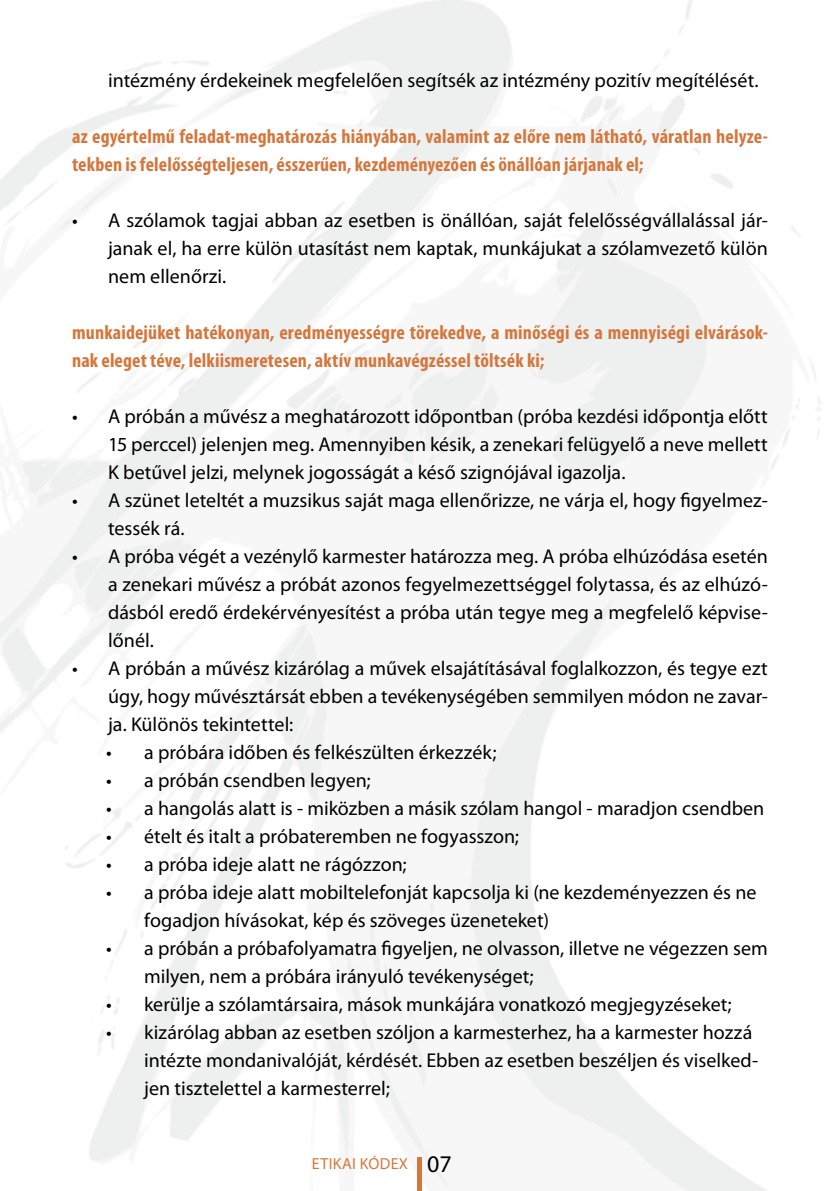
<style>
.page{position:relative;width:840px;height:1191px;background:#fff}
.page>*{position:absolute;margin:0;border:0;box-sizing:border-box;transform-origin:0 0}
.t1{font:20px/28px "Myriad Pro";color:#000;text-align:justify}
.t2{font:700 condensed 20px/28px "Myriad Pro";letter-spacing:.005em;color:#d5773d}
.t3{font:16px "Myriad Pro";letter-spacing:.02em;color:#d5773d}
.s1{font-size:24px;color:#000}
</style>
<div class="page">
<img style="left:0;top:0;width:821px;height:1191px">
<hr style="left:417px;top:1157px;width:4px;height:34px;background:#d5773d">
<p class="t1" style="left:108px;top:66px;width:651px">intézmény érdekeinek megfelelően segítsék az intézmény pozitív megítélését.</p>
<p class="t2" style="left:72px;top:122px;width:697px">az egyértelmű feladat-meghatározás hiányában, valamint az előre nem látható, váratlan helyze&shy;tekben is felelősségteljesen, ésszerűen, kezdeményezően és önállóan járjanak el;</p>
<p class="t1" style="left:108px;top:206px;width:661px;text-indent:-36px">• A szólamok tagjai abban az esetben is önállóan, saját felelősségvállalással jár&shy;janak el, ha erre külön utasítást nem kaptak, munkájukat a szólamvezető külön nem ellenőrzi.</p>
<p class="t2" style="left:72px;top:318px;width:697px">munkaidejüket hatékonyan, eredményességre törekedve, a minőségi és a mennyiségi elvárások&shy;nak eleget téve, lelkiismeretesen, aktív munkavégzéssel töltsék ki;</p>
<p class="t1" style="left:108px;top:402px;width:661px;text-indent:-36px">• A próbán a művész a meghatározott időpontban (próba kezdési időpontja előtt 15 perccel) jelenjen meg. Amennyiben késik, a zenekari felügyelő a neve mellett K betűvel jelzi, melynek jogosságát a késő szignójával igazolja.</p>
<p class="t1" style="left:108px;top:486px;width:661px;text-indent:-36px">• A szünet leteltét a muzsikus saját maga ellenőrizze, ne várja el, hogy figyelmez&shy;tessék rá.</p>
<p class="t1" style="left:108px;top:542px;width:661px;text-indent:-36px">• A próba végét a vezénylő karmester határozza meg. A próba elhúzódása esetén a zenekari művész a próbát azonos fegyelmezettséggel folytassa, és az elhúzó&shy;dásból eredő érdekérvényesítést a próba után tegye meg a megfelelő képvise&shy;lőnél.</p>
<p class="t1" style="left:108px;top:654px;width:661px;text-indent:-36px">• A próbán a művész kizárólag a művek elsajátításával foglalkozzon, és tegye ezt úgy, hogy művésztársát ebben a tevékenységében semmilyen módon ne zavar&shy;ja. Különös tekintettel:</p>
<p class="t1" style="left:106px;top:738px;width:391px">• a próbára időben és felkészülten érkezzék;</p>
<p class="t1" style="left:106px;top:766px;width:266px">• a próbán csendben legyen;</p>
<p class="t1" style="left:106px;top:794px;width:659px">• a hangolás alatt is - miközben a másik szólam hangol - maradjon csendben</p>
<p class="t1" style="left:106px;top:822px;width:414px">• ételt és italt a próbateremben ne fogyasszon;</p>
<p class="t1" style="left:106px;top:850px;width:302px">• a próba ideje alatt ne rágózzon;</p>
<p class="t1" style="left:144px;top:878px;width:613px;text-indent:-38px">• a próba ideje alatt mobiltelefonját kapcsolja ki (ne kezdeményezzen és ne fogadjon hívásokat, kép és szöveges üzeneteket)</p>
<p class="t1" style="left:144px;top:934px;width:624px;text-indent:-38px">• a próbán a próbafolyamatra figyeljen, ne olvasson, illetve ne végezzen sem milyen, nem a próbára irányuló tevékenységet;</p>
<p class="t1" style="left:106px;top:990px;width:626px">• kerülje a szólamtársaira, mások munkájára vonatkozó megjegyzéseket;</p>
<p class="t1" style="left:144px;top:1018px;width:615px;text-align:left;text-indent:-38px">• kizárólag abban az esetben szóljon a karmesterhez, ha a karmester hozzá intézte mondanivalóját, kérdését. Ebben az esetben beszéljen és viselked&shy;jen tisztelettel a karmesterrel;</p>
<p class="t3" style="left:312px;top:1154px;width:141px">Etikai Kódex <span class="s1">07</span></p>
</div>
